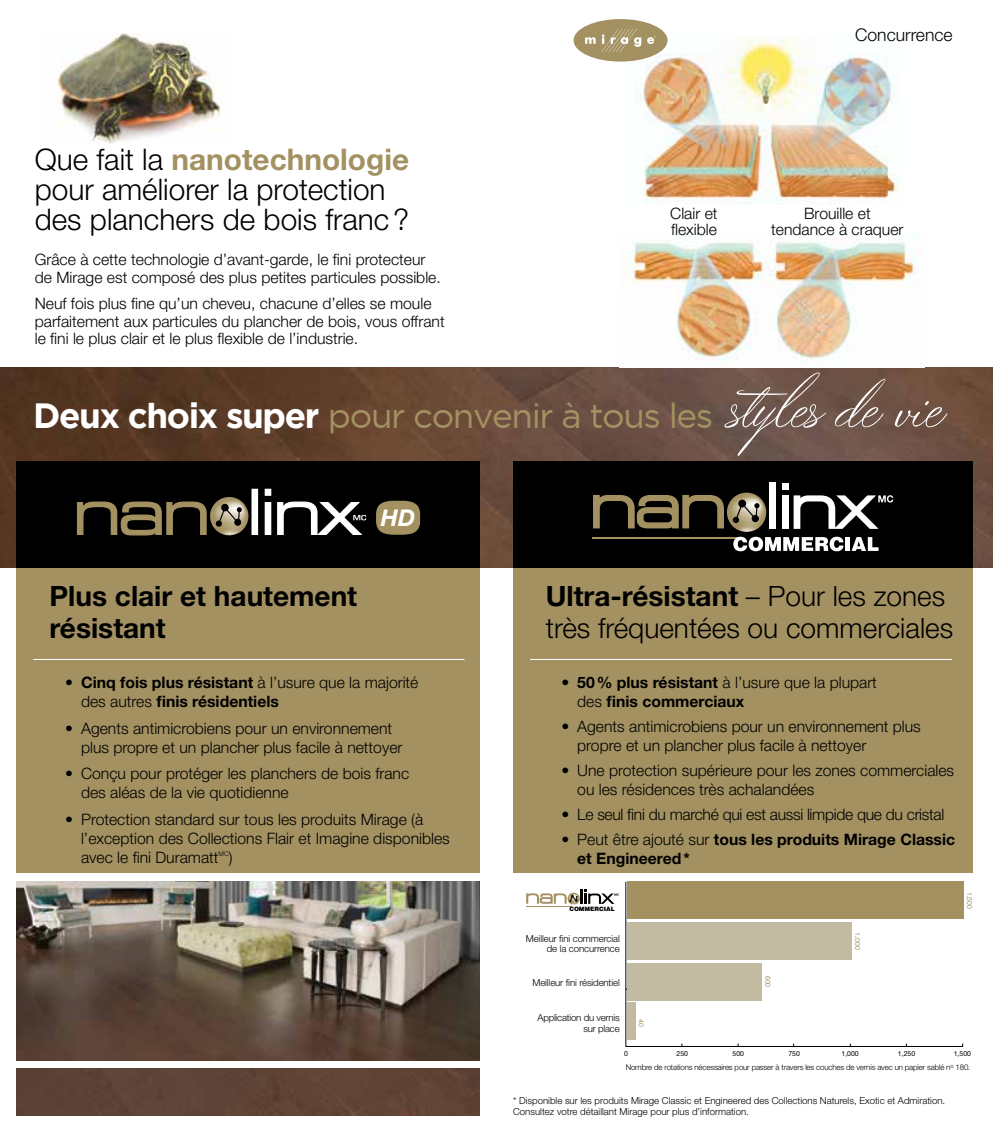
<style>
.page{position:relative;width:993px;height:1134px;background:#fff}
.page>*{position:absolute;margin:0;border:0;box-sizing:border-box;transform-origin:0 0}
.t1{font:35px "Gotham";letter-spacing:-.04em;color:#a39161}
.t2{font:300 29.75px/29.8px "Helvetica Neue LT Std";color:#000}
.t3{font:300 28px/31.5px "Helvetica Neue LT Std";color:#000}
.t4{font:700 28px/31.5px "Helvetica Neue LT Std";color:#000}
.t5{font:italic 700 23.1px "Helvetica Neue LT Std";color:#fff}
.t6{font:300 17.5px "Helvetica Neue LT Std";color:#000}
.t7{font:300 15.75px/18.9px "Helvetica Neue LT Std";color:#000}
.t8{font:700 15.75px/18.9px "Helvetica Neue LT Std";color:#000}
.t9{font:300 15.75px "Helvetica Neue LT Std";letter-spacing:-.02em;color:#000}
.t10{font:300 9.62px/11.4px "Helvetica Neue LT Std";color:#000}
.t11{font:300 9.62px/10.5px "Helvetica Neue LT Std";letter-spacing:-.02em;color:#000;text-align:right}
.t12{font:300 7.88px "Helvetica Neue LT Std";letter-spacing:-.02em;color:#000}
.t13{font:300 7px "Helvetica Neue";color:#000}
.t14{font:7px "Helvetica Neue";color:#000}
.t15{font:7px "Helvetica Neue";color:#a39161}
.t16{font:300 6.65px "Helvetica Neue LT Std";color:#000}
.t17{font:900 5.95px "Helvetica";letter-spacing:-.01em;color:#000}
.s1{font-weight:700;color:#a39161}
.s2{font-weight:700;color:#fff}
.s3{font-family:"Marmalade JF";font-size:63px;color:#fff}
.s4{font-weight:300}
.s5{font-weight:700}
</style>
<div class="page">
<div style="left:16px;top:1069px;width:463px;height:46px;background:#5d4336"></div>
<img style="left:0;top:368px;width:992px;height:199px">
<img style="left:16px;top:881px;width:463px;height:179px">
<img style="left:57px;top:34px;width:163px;height:110px">
<img style="left:640px;top:35px;width:260px;height:170px">
<img style="left:620px;top:240px;width:300px;height:122px">
<div style="left:16px;top:567px;width:463px;height:306px;background:#a39161"></div>
<div style="left:513px;top:567px;width:459px;height:306px;background:#a39161"></div>
<hr style="left:33px;top:659px;width:431px;height:1px;background:#fff">
<hr style="left:530px;top:659px;width:421px;height:1px;background:#fff">
<div style="left:16px;top:461px;width:463px;height:106px;background:#000"></div>
<div style="left:513px;top:461px;width:459px;height:106px;background:#000"></div>
<svg style="left:573px;top:19px;width:94px;height:43px"></svg>
<div style="left:769px;top:483px;width:6px;height:46px;background:#fff"></div>
<div style="left:781px;top:483px;width:7px;height:7px;background:#fff"></div>
<hr style="left:592px;top:537px;width:147px;height:2px;background:#a39161">
<svg style="left:593px;top:493px;width:300px;height:58px"></svg>
<svg style="left:376px;top:500px;width:44px;height:35px"></svg>
<div style="left:378px;top:504px;width:39px;height:27px;background:#a39161;border-radius:9px"></div>
<div style="left:378px;top:504px;width:40px;height:28px;border:1px solid #a39161;border-radius:9px"></div>
<div style="left:252px;top:489px;width:5px;height:45px;background:#fff"></div>
<div style="left:251px;top:489px;width:7px;height:46px;border:1px solid #fff"></div>
<svg style="left:264px;top:489px;width:102px;height:46px"></svg>
<svg style="left:77px;top:497px;width:172px;height:39px"></svg>
<svg style="left:526px;top:890px;width:93px;height:15px"></svg>
<hr style="left:526px;top:906px;width:45px;height:1px;background:#a39161">
<svg style="left:625px;top:881px;width:338px;height:166px"></svg>
<div style="left:627px;top:1003px;width:9px;height:37px;background:#c3baa2"></div>
<div style="left:627px;top:963px;width:135px;height:37px;background:#c3baa2"></div>
<div style="left:627px;top:922px;width:224px;height:38px;background:#c3baa2"></div>
<div style="left:627px;top:882px;width:337px;height:37px;background:#a39161"></div>
<h2 class="t2" style="left:35px;top:144px;width:376px">Que fait la <span class="s1">nanotechnologie </span>pour améliorer la protection des planchers de bois franc?</h2>
<p class="t7" style="left:35px;top:250px;width:407px;line-height:18px">Grâce à cette technologie d’avant-garde, le fini protecteur de Mirage est composé des plus petites particules possible.</p>
<p class="t7" style="left:35px;top:294px;width:411px;line-height:18px">Neuf fois plus fine qu’un cheveu, chacune d’elles se moule parfaitement aux particules du plancher de bois, vous offrant le fini le plus clair et le plus flexible de l’industrie.</p>
<p class="t6" style="left:855px;top:24px;width:99px">Concurrence</p>
<p class="t7" style="left:670px;top:205px;width:49px;line-height:15.8px">Clair et flexible</p>
<p class="t7" style="left:771px;top:206px;width:134px;line-height:15.8px;text-align:center">Brouille et tendance à craquer</p>
<h1 class="t1" style="left:33px;top:396px;width:907px"><span class="s2">Deux choix super</span> pour convenir à tous les <span class="s3">styles de vie</span></h1>
<h3 class="t5" style="left:381px;top:504px;width:36px">HD</h3>
<h3 class="t4" style="left:50px;top:580px;width:309px">Plus clair et hautement résistant</h3>
<p class="t8" style="left:81px;top:673px;width:339px;text-indent:-16px">• Cinq fois plus résistant <span class="s4">à l’usure que la majorité des autres</span> finis résidentiels</p>
<p class="t7" style="left:81px;top:718px;width:323px;text-indent:-16px">• Agents antimicrobiens pour un environnement plus propre et un plancher plus facile à nettoyer</p>
<p class="t7" style="left:81px;top:764px;width:329px;text-indent:-16px">• Conçu pour protéger les planchers de bois franc des aléas de la vie quotidienne</p>
<p class="t7" style="left:81px;top:810px;width:370px;text-indent:-16px">• Protection standard sur tous les produits Mirage (à l’exception des Collections Flair et Imagine disponibles avec le fini Duramatt</p>
<p class="t16" style="left:218px;top:850px;width:12px">MC</p>
<p class="t7" style="left:229px;top:847px;width:5px">)</p>
<h3 class="t3" style="left:545px;top:580px;width:409px"><span class="s5">Ultra-résistant</span> – Pour les zones très fréquentées ou commerciales</h3>
<p class="t8" style="left:577px;top:673px;width:301px;text-indent:-16px">• 50% plus résistant <span class="s4">à l’usure que la plupart des</span> finis commerciaux</p>
<p class="t7" style="left:577px;top:717px;width:345px;text-indent:-16px">• Agents antimicrobiens pour un environnement plus propre et un plancher plus facile à nettoyer</p>
<p class="t7" style="left:577px;top:761px;width:378px;text-indent:-16px">• Une protection supérieure pour les zones commerciales ou les résidences très achalandées</p>
<p class="t9" style="left:561px;top:805px;width:384px">• Le seul fini du marché qui est aussi limpide que du cristal</p>
<p class="t8" style="left:577px;top:830px;width:379px;text-indent:-16px"><span class="s4">• Peut être ajouté sur</span> tous les produits Mirage Classic et Engineered*</p>
<p class="t17" style="left:569px;top:905px;width:47px">COMMERCIAL</p>
<p class="t10" style="left:526px;top:933px;width:95px;line-height:10.5px;text-align:right">Meilleur fini commercial de la concurrence</p>
<p class="t10" style="left:532px;top:977px;width:89px">Meilleur fini résidentiel</p>
<p class="t15" style="left:772px;top:976px;width:13px;rotate:90deg">600</p>
<p class="t15" style="left:862px;top:932px;width:19px;rotate:90deg">1,000</p>
<p class="t15" style="left:974px;top:892px;width:19px;rotate:90deg">1,500</p>
<p class="t11" style="left:537px;top:1013px;width:84px">Application du vernis sur place</p>
<p class="t15" style="left:646px;top:1019px;width:9px;rotate:90deg">40</p>
<p class="t13" style="left:625px;top:1063px;width:233px">Number of rotations required to wear through the finish using #180 sandpaper</p>
<p class="t14" style="left:624px;top:1049px;width:5px">0</p>
<p class="t14" style="left:732px;top:1049px;width:13px">500</p>
<p class="t14" style="left:676px;top:1049px;width:13px">250</p>
<p class="t14" style="left:788px;top:1049px;width:13px">750</p>
<p class="t14" style="left:841px;top:1049px;width:19px">1,000</p>
<p class="t14" style="left:897px;top:1049px;width:19px">1,250</p>
<p class="t14" style="left:953px;top:1049px;width:19px">1,500</p>
<p class="t12" style="left:625px;top:1063px;width:346px">Nombre de rotations nécessaires pour passer à travers les couches de vernis avec un papier sablé n<sup>o</sup> 180.</p>
<p class="t10" style="left:513px;top:1094px;width:433px">* Disponible sur les produits Mirage Classic et Engineered des Collections Naturels, Exotic et Admiration.<br>Consultez votre détaillant Mirage pour plus d’information.</p>
</div>
